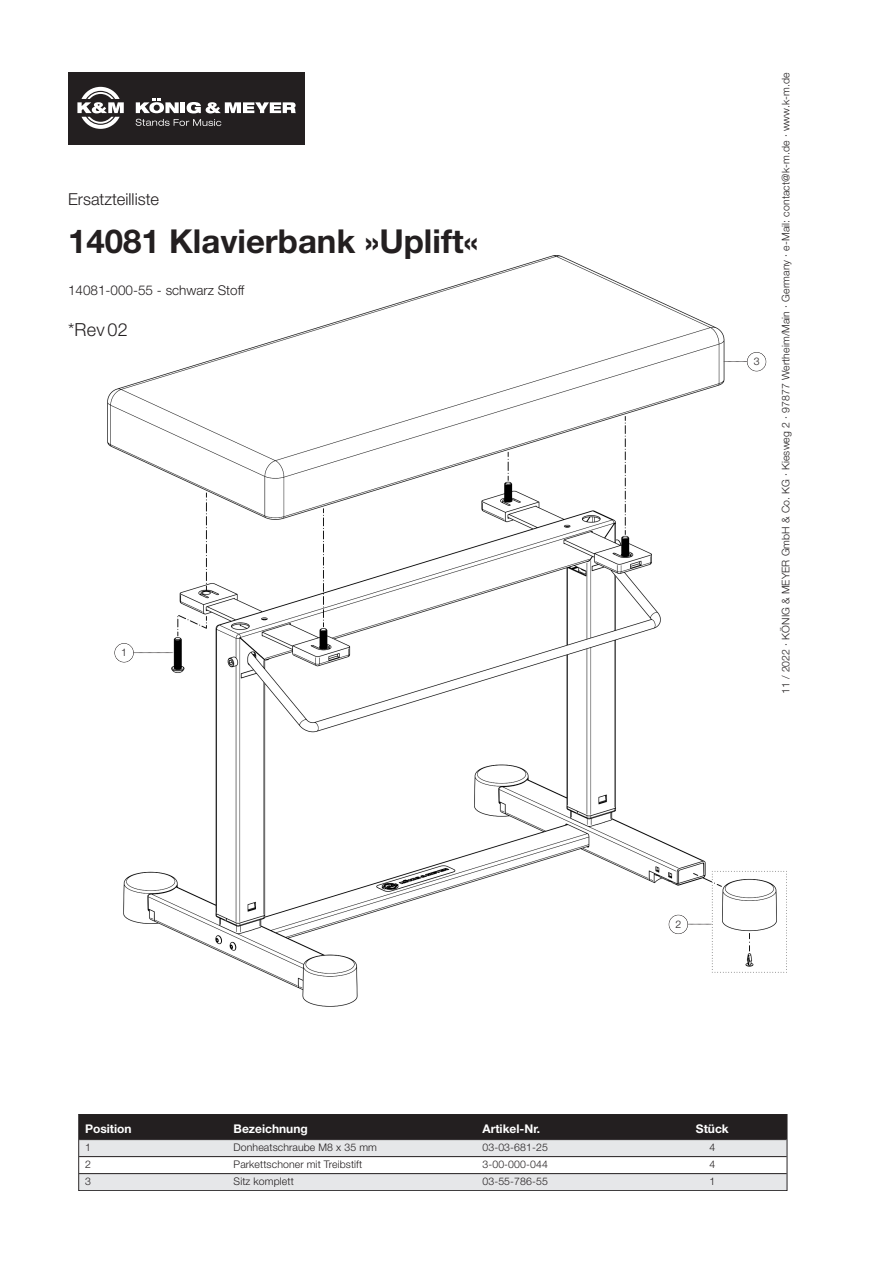
<style>
.page{position:relative;width:893px;height:1263px;background:#fff}
.page>*{position:absolute;margin:0;border:0;box-sizing:border-box;transform-origin:0 0}
.t1{font:700 33px "Helvetica Neue";color:#231f20}
.t2{font:300 18px "Helvetica Neue";color:#231f20}
.t3{font:300 16.5px "Helvetica Neue";color:#231f20}
.t4{font:300 13.5px "Helvetica Neue";color:#231f20}
.t5{font:700 12px "Helvetica Neue";color:#fff}
.t6{font:300 10.5px "Helvetica Neue";letter-spacing:.01em;color:#231f20}
</style>
<div class="page">
<img style="left:107px;top:256px;width:678px;height:750px">
<div style="left:79px;top:1114px;width:148px;height:26px;background:#231f20"></div>
<div style="left:227px;top:1114px;width:249px;height:26px;background:#231f20"></div>
<div style="left:476px;top:1114px;width:162px;height:26px;background:#231f20"></div>
<div style="left:638px;top:1114px;width:149px;height:26px;background:#231f20"></div>
<div style="left:79px;top:1140px;width:148px;height:17px;background:#e6e7e9"></div>
<div style="left:227px;top:1140px;width:249px;height:17px;background:#e6e7e9"></div>
<div style="left:476px;top:1140px;width:162px;height:17px;background:#e6e7e9"></div>
<div style="left:638px;top:1140px;width:149px;height:17px;background:#e6e7e9"></div>
<div style="left:79px;top:1174px;width:148px;height:17px;background:#e6e7e9"></div>
<div style="left:227px;top:1174px;width:249px;height:17px;background:#e6e7e9"></div>
<div style="left:476px;top:1174px;width:162px;height:17px;background:#e6e7e9"></div>
<div style="left:638px;top:1174px;width:149px;height:17px;background:#e6e7e9"></div>
<div style="left:79px;top:1114px;width:708px;height:77px;border:1px solid #282526"></div>
<hr style="left:79px;top:1139px;width:707px;height:1px;background:#231f20">
<hr style="left:79px;top:1156px;width:707px;height:1px;background:#231f20">
<hr style="left:79px;top:1173px;width:707px;height:1px;background:#231f20">
<div style="left:68px;top:72px;width:236px;height:73px;background:#231f20"></div>
<svg style="left:136px;top:119px;width:85px;height:7px"></svg>
<hr style="left:181px;top:102px;width:4px;height:11px;background:#fff">
<svg style="left:186px;top:102px;width:110px;height:11px"></svg>
<svg style="left:136px;top:99px;width:43px;height:14px"></svg>
<svg style="left:77px;top:87px;width:47px;height:42px"></svg>
<svg style="left:688px;top:924px;width:25px;height:1px"></svg>
<div style="left:668px;top:915px;width:19px;height:19px;background:#fff;border-radius:50%"></div>
<div style="left:668px;top:915px;width:20px;height:19px;border:1px solid #231f20;border-radius:50%"></div>
<svg style="left:134px;top:652px;width:40px;height:1px"></svg>
<div style="left:115px;top:643px;width:18px;height:19px;background:#fff;border-radius:50%"></div>
<div style="left:114px;top:643px;width:20px;height:19px;border:1px solid #231f20;border-radius:50%"></div>
<svg style="left:723px;top:361px;width:24px;height:1px"></svg>
<div style="left:747px;top:352px;width:19px;height:19px;background:#fff;border-radius:50%"></div>
<div style="left:747px;top:352px;width:19px;height:19px;border:1px solid #231f20;border-radius:50%"></div>
<h3 class="t3" style="left:68px;top:193px;width:93px">Ersatzteilliste</h3>
<h1 class="t1" style="left:68px;top:223px;width:411px">14081 Klavierbank »Uplift«</h1>
<p class="t4" style="left:68px;top:285px;width:178px">14081-000-55 - schwarz Stoff</p>
<h2 class="t2" style="left:68px;top:323px;width:61px">*Rev 02</h2>
<p class="t6" style="left:121px;top:649px;width:7px">1</p>
<p class="t6" style="left:753px;top:358px;width:7px">3</p>
<p class="t6" style="left:782px;top:694px;width:623px;rotate:-90deg">11 / 2022 · KÖNIG &amp; MEYER GmbH &amp; Co. KG · Kiesweg 2 · 97877 Wertheim/Main · Germany · e-Mail: contact@k-m.de · www.k-m.de</p>
<p class="t6" style="left:675px;top:920px;width:7px">2</p>
<p class="t5" style="left:85px;top:1122px;width:48px">Position</p>
<p class="t5" style="left:233px;top:1122px;width:76px">Bezeichnung</p>
<p class="t5" style="left:482px;top:1122px;width:59px">Artikel-Nr.</p>
<p class="t5" style="left:696px;top:1122px;width:34px">Stück</p>
<p class="t6" style="left:85px;top:1143px;width:7px">1</p>
<p class="t6" style="left:233px;top:1143px;width:145px">Donheatschraube M8 x 35 mm</p>
<p class="t6" style="left:482px;top:1143px;width:67px">03-03-681-25</p>
<p class="t6" style="left:709px;top:1143px;width:7px">4</p>
<p class="t6" style="left:85px;top:1160px;width:7px">2</p>
<p class="t6" style="left:233px;top:1160px;width:130px">Parkettschoner mit Treibstift</p>
<p class="t6" style="left:482px;top:1160px;width:67px">3-00-000-044</p>
<p class="t6" style="left:709px;top:1160px;width:7px">4</p>
<p class="t6" style="left:85px;top:1177px;width:7px">3</p>
<p class="t6" style="left:233px;top:1177px;width:62px">Sitz komplett</p>
<p class="t6" style="left:482px;top:1177px;width:67px">03-55-786-55</p>
<p class="t6" style="left:709px;top:1177px;width:7px">1</p>
</div>
